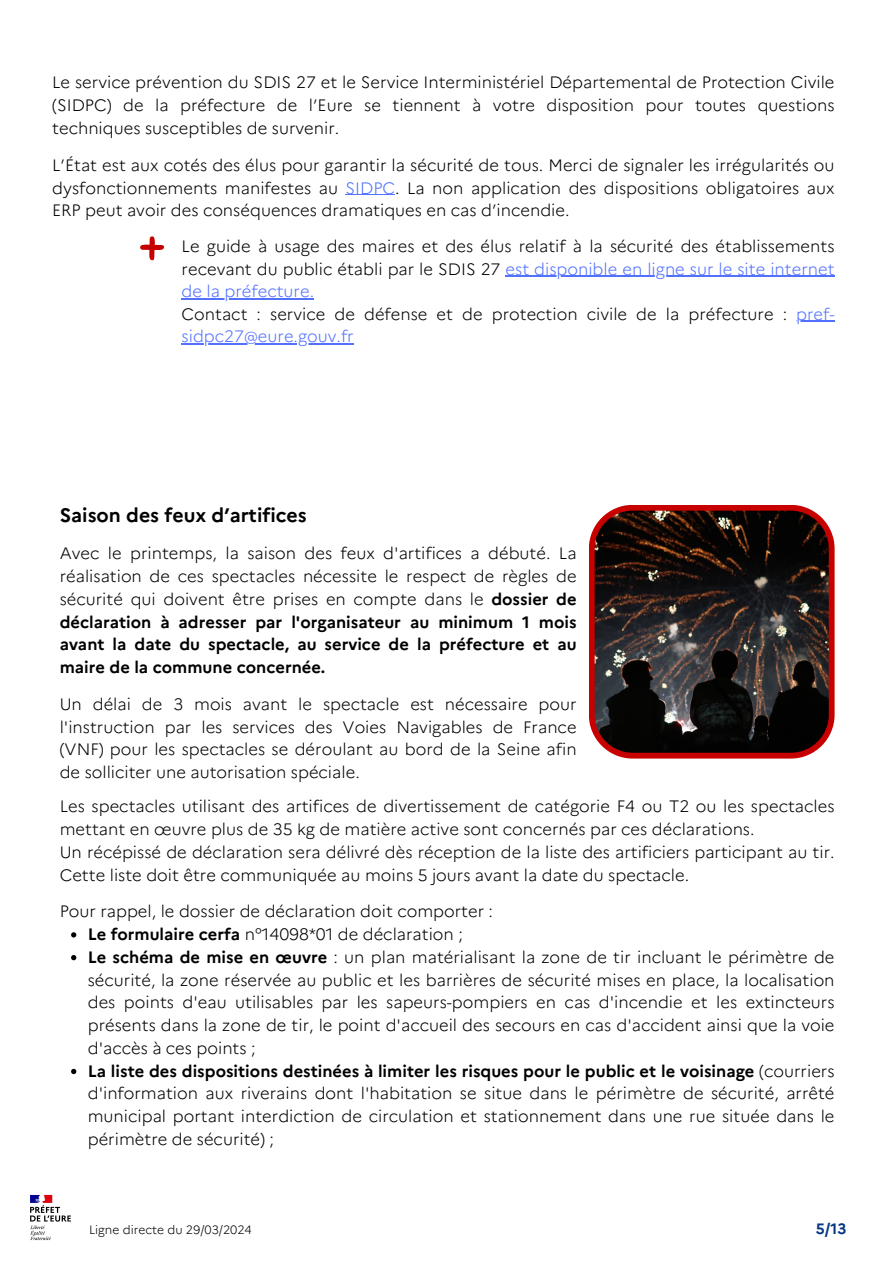
<style>
.page{position:relative;width:894px;height:1264px;background:#fff}
.page>*{position:absolute;margin:0;border:0;box-sizing:border-box;transform-origin:0 0}
.t1{font:700 19.5px "Marianne";color:#000}
.t2{font:300 16.5px/22.8px "Marianne";color:#000;text-align:justify}
.t3{font:700 15px "Marianne";color:#033782}
.t4{font:300 12px "Marianne";color:#000}
.s1{color:#5271ff}
.s2{font-weight:700}
</style>
<div class="page">
<img style="left:30px;top:1194px;width:41px;height:47px">
<hr style="left:345px;top:194px;width:50px;height:1px;background:#5271ff">
<svg style="left:140px;top:236px;width:24px;height:24px"></svg>
<hr style="left:505px;top:276px;width:329px;height:1px;background:#5271ff">
<hr style="left:181px;top:298px;width:133px;height:1px;background:#5271ff">
<hr style="left:796px;top:321px;width:38px;height:1px;background:#5271ff">
<hr style="left:181px;top:343px;width:172px;height:1px;background:#5271ff">
<img style="left:589px;top:505px;width:245px;height:253px">
<svg style="left:71px;top:932px;width:5px;height:5px"></svg>
<svg style="left:71px;top:955px;width:5px;height:5px"></svg>
<svg style="left:71px;top:1068px;width:5px;height:6px"></svg>
<p class="t2" style="left:52px;top:71px;width:783px">Le service prévention du SDIS 27 et le Service Interministériel Départemental de Protection Civile (SIDPC) de la préfecture de l’Eure se tiennent à votre disposition pour toutes questions techniques susceptibles de survenir.</p>
<p class="t2" style="left:52px;top:153px;width:783px">L’État est aux cotés des élus pour garantir la sécurité de tous. Merci de signaler les irrégularités ou dysfonctionnements manifestes au <span class="s1">SIDPC</span>. La non application des dispositions obligatoires aux ERP peut avoir des conséquences dramatiques en cas d’incendie.</p>
<p class="t2" style="left:181px;top:235px;width:654px;text-align:left">Le guide à usage des maires et des élus relatif à la sécurité des établissements recevant du public établi par le SDIS 27 <span class="s1">est disponible en ligne sur le site internet de la préfecture.<br></span>Contact : service de défense et de protection civile de la préfecture : <span class="s1">pref&shy;sidpc27@eure.gouv.fr</span></p>
<p class="t1" style="left:60px;top:503px;width:248px">Saison des feux d’artifices</p>
<p class="t2" style="left:60px;top:542px;width:518px">Avec le printemps, la saison des feux d'artifices a débuté. La réalisation de ces spectacles nécessite le respect de règles de sécurité qui doivent être prises en compte dans le <span class="s2">dossier de déclaration à adresser par l'organisateur au minimum 1 mois avant la date du spectacle, au service de la préfecture et au maire de la commune concernée.</span></p>
<p class="t2" style="left:60px;top:692px;width:518px">Un délai de 3 mois avant le spectacle est nécessaire pour l'instruction par les services des Voies Navigables de France (VNF) pour les spectacles se déroulant au bord de la Seine afin de solliciter une autorisation spéciale.</p>
<p class="t2" style="left:60px;top:795px;width:776px;text-align:left">Les spectacles utilisant des artifices de divertissement de catégorie F4 ou T2 ou les spectacles mettant en œuvre plus de 35 kg de matière active sont concernés par ces déclarations.<br>Un récépissé de déclaration sera délivré dès réception de la liste des artificiers participant au tir.<br>Cette liste doit être communiquée au moins 5 jours avant la date du spectacle.</p>
<p class="t2" style="left:88px;top:900px;width:748px;text-align:left;text-indent:-28px">Pour rappel, le dossier de déclaration doit comporter :<br><span class="s2">Le formulaire cerfa</span> n°14098*01 de déclaration ;<br><span class="s2">Le schéma de mise en œuvre</span> : un plan matérialisant la zone de tir incluant le périmètre de sécurité, la zone réservée au public et les barrières de sécurité mises en place, la localisation des points d'eau utilisables par les sapeurs-pompiers en cas d'incendie et les extincteurs présents dans la zone de tir, le point d'accueil des secours en cas d'accident ainsi que la voie d'accès à ces points ;<br><span class="s2">La liste des dispositions destinées à limiter les risques pour le public et le voisinage</span> (courriers d'information aux riverains dont l'habitation se situe dans le périmètre de sécurité, arrêté municipal portant interdiction de circulation et stationnement dans une rue située dans le périmètre de sécurité) ;</p>
<p class="t4" style="left:89px;top:1222px;width:164px">Ligne directe du 29/03/2024</p>
<p class="t3" style="left:815px;top:1219px;width:32px">5/13</p>
</div>
